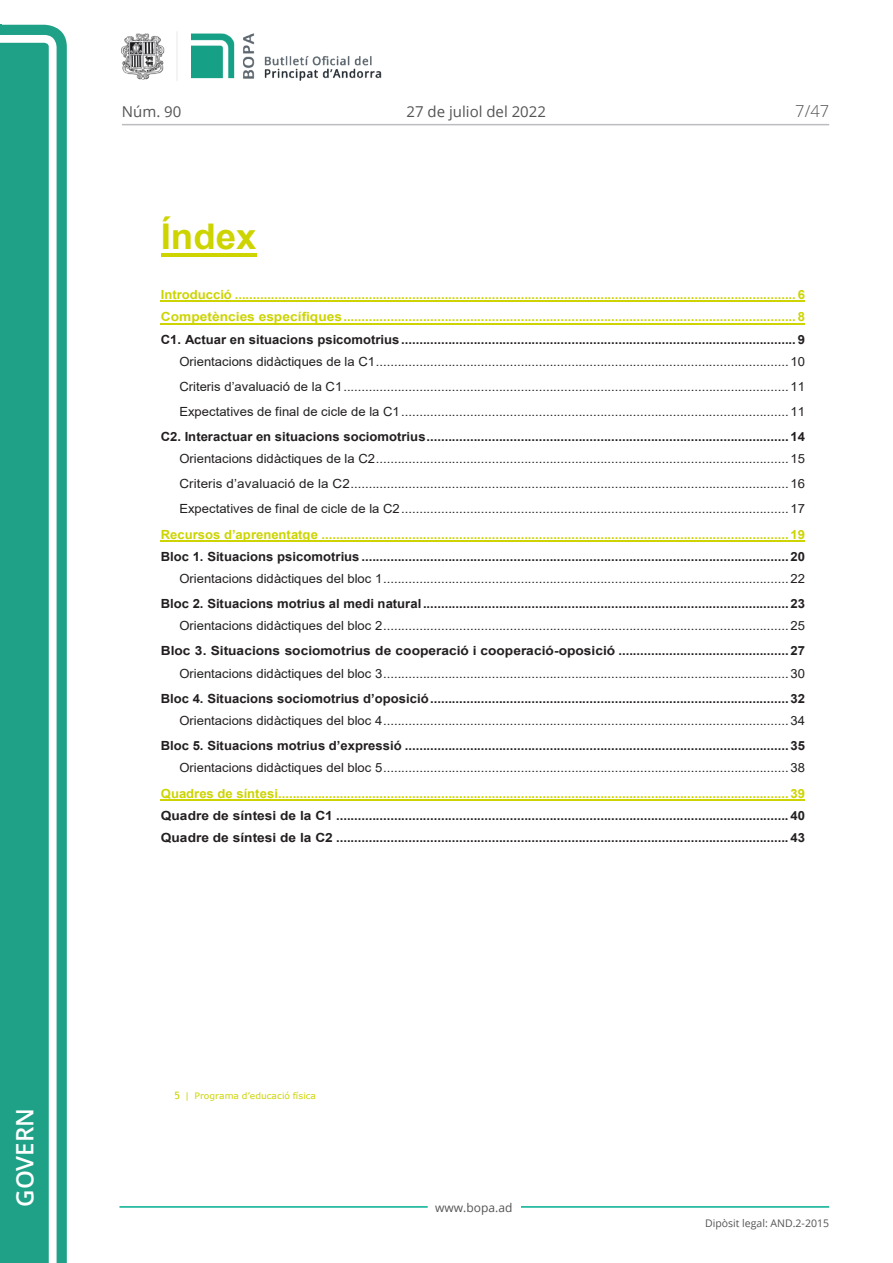
<style>
.page{position:relative;width:893px;height:1263px;background:#fff}
.page>*{position:absolute;margin:0;border:0;box-sizing:border-box;transform-origin:0 0}
.t1{font:700 35.4px "Arial";color:#cdd400;scale:1.04 1}
.t2{font:600 24px "Open Sans";color:#fff}
.t3{font:300 16.5px "Open Sans";color:#545454}
.t4{font:15px "Open Sans";color:#545454}
.t5{font:12.6px/22.2px "Arial";color:#231f20;text-align:right;scale:1.04 1}
.t6{font:700 12.6px/22.4px "Arial";color:#cdd400;text-align:right;scale:1.04 1}
.t7{font:700 12.6px/22px "Arial";color:#231f20;text-align:justify;scale:1.09 1}
.t8{font:700 12.6px/22.2px "Arial";color:#231f20;text-align:right;scale:1.04 1}
.t9{font:12px "Open Sans";color:#545454}
.t10{font:10.5px "Open Sans";color:#545454}
.t11{font:8.85px "Verdana";color:#cdd400;scale:1.04 1}
.s1{color:#231f20}
.s2{font-weight:400;color:#231f20}
.s3{font-weight:700}
.s4{font-weight:700;color:#cdd400}
.s5{font-weight:400}
.s6{color:#cdd400}
.s7{font-family:"Trebuchet MS";font-size:10.2px}
</style>
<div class="page">
<svg style="left:0;top:25px;width:67px;height:1238px;fill:#1ea187"></svg>
<div style="left:0;top:43px;width:49px;height:1220px;background:#1ea187"></div>
<img style="left:122px;top:32px;width:260px;height:49px">
<hr style="left:119px;top:1206px;width:309px;height:2px;background:#00ae91">
<hr style="left:521px;top:1206px;width:308px;height:2px;background:#00ae91">
<hr style="left:122px;top:124px;width:707px;height:1px;background:#bcbdc0">
<hr style="left:161px;top:253px;width:96px;height:3px;background:#cdd400">
<hr style="left:161px;top:300px;width:644px;height:1px;background:#cdd400">
<hr style="left:161px;top:323px;width:644px;height:1px;background:#cdd400">
<hr style="left:161px;top:540px;width:644px;height:2px;background:#cdd400">
<hr style="left:161px;top:799px;width:644px;height:1px;background:#cdd400">
<p class="t4" style="left:122px;top:102px;width:61px">Núm. 90</p>
<p class="t4" style="left:406px;top:102px;width:141px">27 de juliol del 2022</p>
<p class="t1" style="left:161px;top:212px;width:94px">Índex</p>
<h3 class="t3" style="left:795px;top:100px;width:35px">7/47</h3>
<p class="t6" style="left:161px;top:283px;width:621px">Introducció ........................................................................................................................................................... 6<br>Competències específiques............................................................................................................................. 8<br><span class="s1">C1. Actuar en situacions psicomotrius............................................................................................................. 9<br></span><span class="s2">Orientacions didàctiques de la C1.................................................................................................................. 10</span></p>
<p class="t5" style="left:161px;top:374px;width:621px;line-height:25px">Criteris d’avaluació de la C1........................................................................................................................... 11<br>Expectatives de final de cicle de la C1........................................................................................................... 11<br><span class="s3">C2. Interactuar en situacions sociomotrius.................................................................................................... 14</span></p>
<p class="t5" style="left:161px;top:446px;width:621px;line-height:25.2px">Orientacions didàctiques de la C2.................................................................................................................. 15<br>Criteris d’avaluació de la C2......................................................................................................................... 16<br>Expectatives de final de cicle de la C2........................................................................................................... 17<br><span class="s4">Recursos d’aprenentatge ................................................................................................................................. 19</span></p>
<p class="t8" style="left:161px;top:546px;width:621px">Bloc 1. Situacions psicomotrius ...................................................................................................................... 20<br><span class="s5">Orientacions didàctiques del bloc 1................................................................................................................ 22</span></p>
<p class="t5" style="left:161px;top:592px;width:621px"><span class="s3">Bloc 2. Situacions motrius al medi natural..................................................................................................... 23<br></span>Orientacions didàctiques del bloc 2................................................................................................................ 25</p>
<p class="t5" style="left:161px;top:640px;width:621px"><span class="s3">Bloc 3. Situacions sociomotrius de cooperació i cooperació-oposició ............................................... 27<br></span>Orientacions didàctiques del bloc 3................................................................................................................ 30</p>
<p class="t5" style="left:161px;top:687px;width:621px"><span class="s3">Bloc 4. Situacions sociomotrius d’oposició................................................................................................... 32<br></span>Orientacions didàctiques del bloc 4................................................................................................................ 34</p>
<p class="t5" style="left:161px;top:734px;width:621px"><span class="s3">Bloc 5. Situacions motrius d’expressió .......................................................................................................... 35<br></span>Orientacions didàctiques del bloc 5................................................................................................................ 38</p>
<p class="t7" style="left:161px;top:782px;width:592px"><span class="s6">Quadres de síntesi............................................................................................................................................. 39<br></span>Quadre de síntesi de la C1 ............................................................................................................................. 40<br>Quadre de síntesi de la C2 ............................................................................................................................. 43</p>
<h2 class="t2" style="left:8px;top:1207px;width:100px;rotate:-90deg">Govern</h2>
<p class="t11" style="left:175px;top:1090px;width:137px"><span class="s7">5</span> | Programa d’educació física</p>
<p class="t9" style="left:435px;top:1199px;width:79px">www.bopa.ad</p>
<p class="t10" style="left:705px;top:1216px;width:125px">Dipòsit legal: AND.2-2015</p>
</div>
